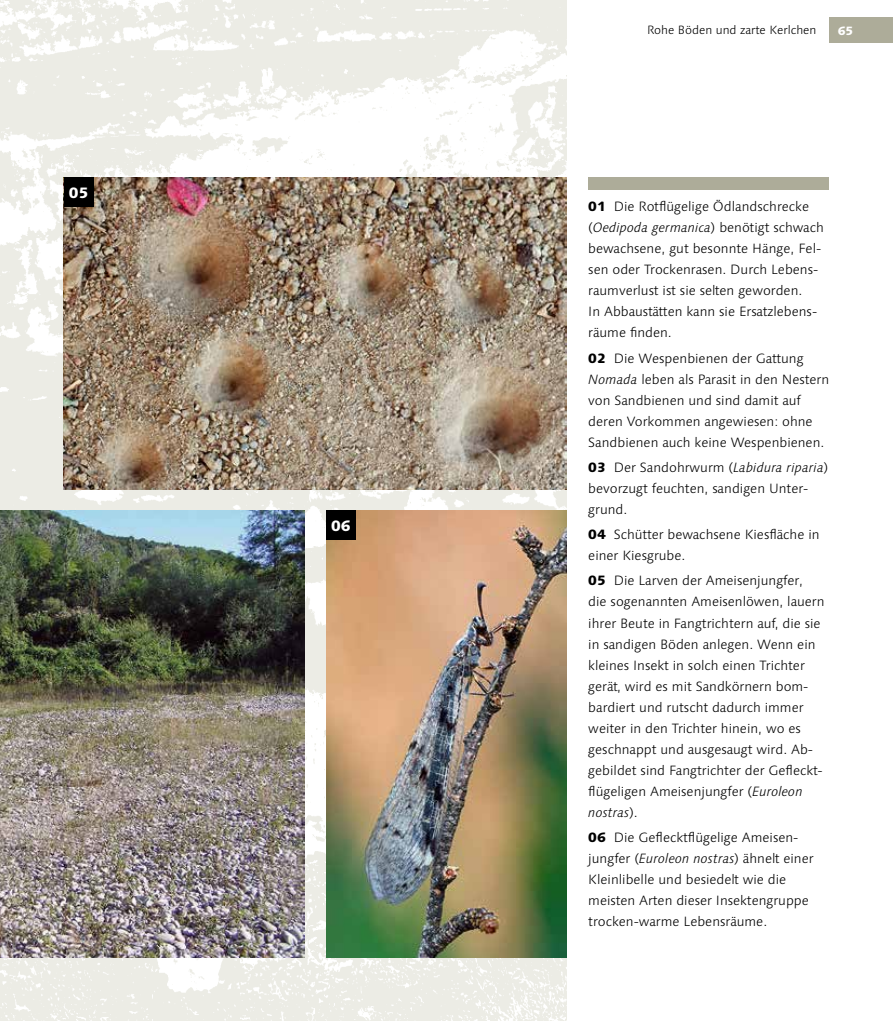
<style>
.page{position:relative;width:893px;height:1021px;background:#fff}
.page>*{position:absolute;margin:0;border:0;box-sizing:border-box;transform-origin:0 0}
.t1{font:800 15px "Linotype Syntax";color:#fff}
.t2{font:300 13.5px/21px "Linotype Syntax";color:#000}
.t3{font:300 12px "Linotype Syntax";color:#000}
.t4{font:800 12px "Linotype Syntax";color:#fff}
.s1{font-weight:800}
.s2{font-style:italic}
</style>
<div class="page">
<img style="left:0;top:0;width:567px;height:1020px">
<div style="left:829px;top:17px;width:64px;height:26px;background:#adac99"></div>
<img style="left:0;top:510px;width:305px;height:447px">
<div style="left:588px;top:177px;width:241px;height:13px;background:#adac99"></div>
<img style="left:64px;top:177px;width:503px;height:312px">
<img style="left:0;top:177px;width:1px;height:312px">
<div style="left:64px;top:177px;width:30px;height:30px;background:#000"></div>
<img style="left:326px;top:510px;width:241px;height:447px">
<div style="left:326px;top:510px;width:30px;height:30px;background:#000"></div>
<p class="t1" style="left:69px;top:183px;width:21px">05</p>
<p class="t1" style="left:331px;top:516px;width:21px">06</p>
<p class="t3" style="left:647px;top:23px;width:171px">Rohe Böden und zarte Kerlchen</p>
<p class="t4" style="left:838px;top:23px;width:17px">65</p>
<p class="t2" style="left:588px;top:196px;width:237px"><span class="s1">01</span> Die Rotflügelige Ödlandschrecke (<span class="s2">Oedipoda germanica</span>) benötigt schwach bewachsene, gut besonnte Hänge, Fel&shy;sen oder Trockenrasen. Durch Lebens&shy;raumverlust ist sie selten geworden.<br>In Abbaustätten kann sie Ersatzlebens&shy;räume finden.</p>
<p class="t2" style="left:588px;top:347px;width:242px"><span class="s1">02</span> Die Wespenbienen der Gattung <span class="s2">Nomada</span> leben als Parasit in den Nestern von Sandbienen und sind damit auf deren Vorkommen angewiesen: ohne Sandbienen auch keine Wespenbienen.</p>
<p class="t2" style="left:588px;top:457px;width:241px"><span class="s1">03</span> Der Sandohrwurm (<span class="s2">Labidura riparia</span>) bevorzugt feuchten, sandigen Unter&shy;grund.</p>
<p class="t2" style="left:588px;top:524px;width:233px"><span class="s1">04</span> Schütter bewachsene Kiesfläche in einer Kiesgrube.</p>
<p class="t2" style="left:588px;top:570px;width:238px"><span class="s1">05</span> Die Larven der Ameisenjungfer, die sogenannten Ameisenlöwen, lauern ihrer Beute in Fangtrichtern auf, die sie in sandigen Böden anlegen. Wenn ein kleines Insekt in solch einen Trichter gerät, wird es mit Sandkörnern bom&shy;bardiert und rutscht dadurch immer weiter in den Trichter hinein, wo es geschnappt und ausgesaugt wird. Ab&shy;gebildet sind Fangtrichter der Gefleckt&shy;flügeligen Ameisenjungfer (<span class="s2">Euroleon nostras</span>).</p>
<p class="t2" style="left:588px;top:826px;width:227px"><span class="s1">06</span> Die Geflecktflügelige Ameisen&shy;jungfer (<span class="s2">Euroleon nostras</span>) ähnelt einer Kleinlibelle und besiedelt wie die meisten Arten dieser Insektengruppe trocken-warme Lebensräume.</p>
</div>
